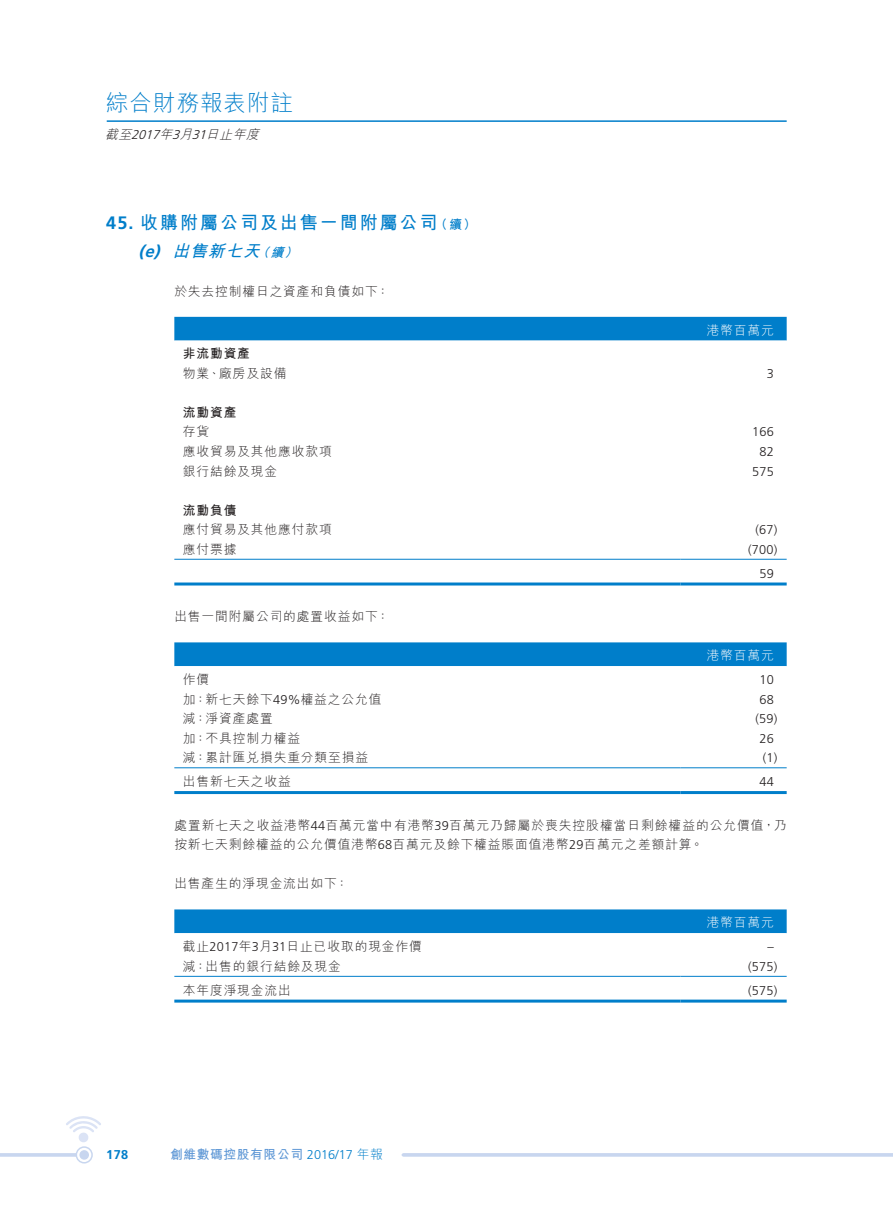
<style>
.page{position:relative;width:893px;height:1212px;background:#fff}
.page>*{position:absolute;margin:0;border:0;box-sizing:border-box;transform-origin:0 0}
.t1{font:300 22.5px "M Hei HK";letter-spacing:.045em;color:#007eca}
.Heading_1{font:700 18px "M Hei HK";letter-spacing:.11em;color:#007eca}
.Heading_2{font:italic 700 16.5px "M Hei HK";color:#007eca}
.Body_Text{font:300 12.75px/19.5px "M Hei HK";letter-spacing:.07em;color:#231f20}
.Body_Text-2{font:300 12.75px "Frutiger LT Std";letter-spacing:.02em;color:#231f20}
.t2{font:700 12.75px "M Hei HK";letter-spacing:.05em;color:#5c96d5}
.t3{font:italic 300 12.75px "M Hei HK";color:#231f20}
.Body_Text-3{font:300 12.75px "M Hei HK";letter-spacing:.07em;color:#fff}
.Body_Text-4{font:700 12.75px "M Hei HK";letter-spacing:.07em;color:#231f20}
.t4{font:700 12.75px "Frutiger LT Std";color:#007eca}
.s1{font-family:"Frutiger LT Std"}
.s2{font-size:12.75px}
.s3{font-family:"Frutiger LT Std";font-weight:300;color:#007eca}
.s4{font-weight:300;color:#007eca}
</style>
<div class="page">
<svg style="left:0;top:1116px;width:101px;height:47px"></svg>
<hr style="left:107px;top:120px;width:680px;height:2px;background:#007eca">
<svg style="left:402px;top:1153px;width:491px;height:4px;background:#cdd9f0"></svg>
<div style="left:174px;top:317px;width:613px;height:24px;background:#007eca"></div>
<svg style="left:174px;top:558px;width:613px;height:1px"></svg>
<hr style="left:174px;top:559px;width:506px;height:1px;background:#007eca">
<hr style="left:680px;top:559px;width:107px;height:1px;background:#007eca">
<hr style="left:174px;top:582px;width:506px;height:3px;background:#007eca">
<hr style="left:680px;top:582px;width:107px;height:3px;background:#007eca">
<div style="left:174px;top:642px;width:613px;height:24px;background:#007eca"></div>
<svg style="left:174px;top:666px;width:613px;height:103px"></svg>
<hr style="left:174px;top:767px;width:506px;height:1px;background:#007eca">
<hr style="left:680px;top:767px;width:107px;height:1px;background:#007eca">
<hr style="left:174px;top:791px;width:506px;height:3px;background:#007eca">
<hr style="left:680px;top:791px;width:107px;height:3px;background:#007eca">
<svg style="left:174px;top:909px;width:613px;height:67px"></svg>
<hr style="left:174px;top:976px;width:506px;height:1px;background:#007eca">
<hr style="left:680px;top:976px;width:107px;height:1px;background:#007eca">
<hr style="left:174px;top:999px;width:506px;height:3px;background:#007eca">
<hr style="left:680px;top:999px;width:107px;height:3px;background:#007eca">
<h1 class="t1" style="left:106px;top:91px;width:188px">綜合財務報表附註</h1>
<p class="t3" style="left:105px;top:128px;width:159px">截至<span class="s1">2017</span>年<span class="s1">3</span>月<span class="s1">31</span>日止年度</p>
<p class="Heading_1" style="left:106px;top:209px;width:372px"><span class="s1">45.</span> 收購附屬公司及出售一間附屬公司<span class="s2">（續）</span></p>
<p class="Heading_2" style="left:139px;top:239px;width:164px"><span class="s1">(e)</span> 出售新七天<span class="s2">（續）</span></p>
<p class="Body_Text" style="left:174px;top:281px;width:216px">於失去控制權日之資產和負債如下：</p>
<p class="Body_Text-3" style="left:707px;top:323px;width:69px">港幣百萬元</p>
<p class="Body_Text-4" style="left:183px;top:344px;width:69px">非流動資產</p>
<p class="Body_Text" style="left:183px;top:363px;width:105px">物業、廠房及設備</p>
<p class="Body_Text-2" style="left:767px;top:366px;width:9px">3</p>
<p class="Body_Text-4" style="left:183px;top:403px;width:55px">流動資產</p>
<p class="Body_Text" style="left:183px;top:422px;width:28px">存貨</p>
<p class="Body_Text-2" style="left:752px;top:425px;width:23px">166</p>
<p class="Body_Text" style="left:183px;top:441px;width:150px">應收貿易及其他應收款項</p>
<p class="Body_Text-2" style="left:759px;top:444px;width:16px">82</p>
<p class="Body_Text" style="left:183px;top:461px;width:96px">銀行結餘及現金</p>
<p class="Body_Text-2" style="left:752px;top:464px;width:23px">575</p>
<p class="Body_Text-4" style="left:183px;top:500px;width:55px">流動負債</p>
<p class="Body_Text" style="left:183px;top:519px;width:150px">應付貿易及其他應付款項</p>
<p class="Body_Text-2" style="left:755px;top:522px;width:23px">(67)</p>
<p class="Body_Text" style="left:183px;top:539px;width:55px">應付票據</p>
<p class="Body_Text-2" style="left:748px;top:542px;width:31px">(700)</p>
<p class="Body_Text-2" style="left:759px;top:566px;width:16px">59</p>
<p class="Body_Text" style="left:174px;top:607px;width:216px">出售一間附屬公司的處置收益如下：</p>
<p class="Body_Text-3" style="left:707px;top:649px;width:69px">港幣百萬元</p>
<p class="Body_Text" style="left:183px;top:669px;width:28px">作價</p>
<p class="Body_Text-2" style="left:759px;top:672px;width:16px">10</p>
<p class="Body_Text" style="left:183px;top:689px;width:200px">加：新七天餘下<span class="s1">49%</span>權益之公允值</p>
<p class="Body_Text-2" style="left:759px;top:692px;width:16px">68</p>
<p class="Body_Text" style="left:183px;top:708px;width:91px">減：淨資產處置</p>
<p class="Body_Text-2" style="left:755px;top:711px;width:23px">(59)</p>
<p class="Body_Text" style="left:183px;top:728px;width:119px">加：不具控制力權益</p>
<p class="Body_Text-2" style="left:759px;top:731px;width:16px">26</p>
<p class="Body_Text" style="left:183px;top:747px;width:187px">減：累計匯兌損失重分類至損益</p>
<p class="Body_Text-2" style="left:763px;top:750px;width:16px">(1)</p>
<p class="Body_Text" style="left:183px;top:771px;width:110px">出售新七天之收益</p>
<p class="Body_Text-2" style="left:759px;top:774px;width:16px">44</p>
<p class="Body_Text" style="left:174px;top:815px;width:614px">處置新七天之收益港幣<span class="s1">44</span>百萬元當中有港幣<span class="s1">39</span>百萬元乃歸屬於喪失控股權當日剩餘權益的公允價值，乃按新七天剩餘權益的公允價值港幣<span class="s1">68</span>百萬元及餘下權益賬面值港幣<span class="s1">29</span>百萬元之差額計算。</p>
<p class="Body_Text" style="left:174px;top:874px;width:175px">出售產生的淨現金流出如下：</p>
<p class="Body_Text-3" style="left:707px;top:916px;width:69px">港幣百萬元</p>
<p class="Body_Text" style="left:183px;top:936px;width:241px">截止<span class="s1">2017</span>年<span class="s1">3</span>月<span class="s1">31</span>日止已收取的現金作價</p>
<p class="Body_Text-2" style="left:767px;top:939px;width:8px">–</p>
<p class="Body_Text" style="left:183px;top:956px;width:160px">減：出售的銀行結餘及現金</p>
<p class="Body_Text-2" style="left:748px;top:959px;width:31px">(575)</p>
<p class="Body_Text" style="left:183px;top:980px;width:110px">本年度淨現金流出</p>
<p class="Body_Text-2" style="left:748px;top:983px;width:31px">(575)</p>
<p class="t4" style="left:106px;top:1147px;width:23px">178</p>
<p class="t2" style="left:170px;top:1145px;width:214px">創維數碼控股有限公司 <span class="s3">2016/17</span> <span class="s4">年報</span></p>
</div>
